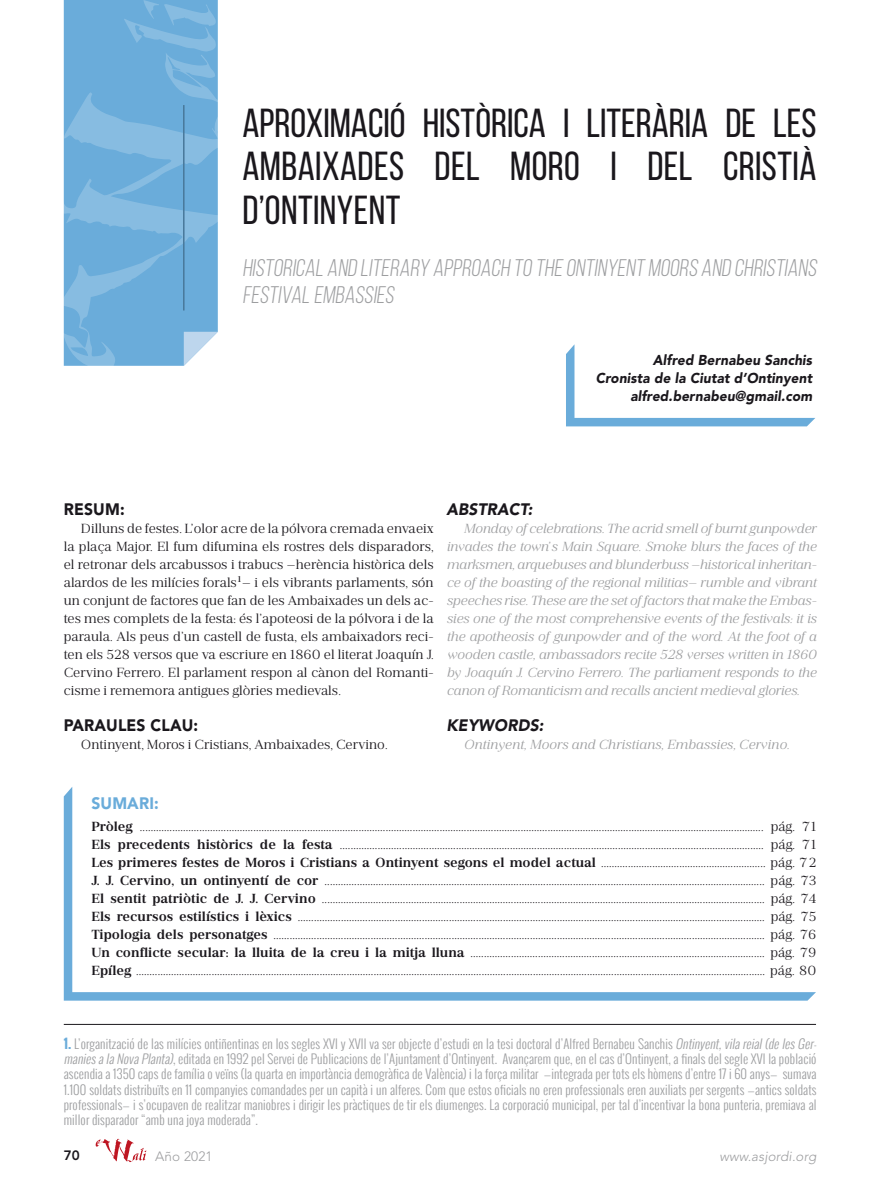
<style>
.page{position:relative;width:893px;height:1191px;background:#fff}
.page>*{position:absolute;margin:0;border:0;box-sizing:border-box;transform-origin:0 0}
.Título1{font:40.5px/43.5px "Bebas Neue";letter-spacing:.01em;color:#1a171c}
.Título1_eng{font:24px/27px "Bebas Neue";color:#9d9ea0}
.Intratítulo_niv1{font:900 16.5px "Avenir LT Std";letter-spacing:.01em;color:#1a171c;scale:.95 1}
.Intratítulo_niv1-2{font:italic 900 16.5px "Avenir LT Std";letter-spacing:.01em;color:#1a171c;scale:.95 1}
.Intratítulo_niv1-3{font:900 16.5px "Avenir LT Std";letter-spacing:.01em;color:#6aacda;scale:.95 1}
.Título1_eng-2{font:italic 900 14.25px "Avenir LT Std";letter-spacing:.01em;color:#1a171c;scale:.95 1}
.t1{font:13.5px/18px "Jules Text";color:#1a171c;text-align:justify}
.t2{font:italic 13.5px/18px "Jules Text";letter-spacing:-.01em;color:#9d9ea0;text-align:justify}
.t3{font:italic 300 13.5px "Avenir LT Std";letter-spacing:.01em;color:#9d9ea0}
.t4{font:300 13.5px "Avenir LT Std";letter-spacing:.01em;color:#9d9ea0}
.t5{font:800 13.5px "Avenir LT Std";color:#1a171c}
.Anotaciones_págDcha{font:300 12.75px/15.3px "Oswald";letter-spacing:.01em;color:#9d9ea0}
.s1{font-weight:700}
.s2{font-weight:700;color:#6aacda}
.s3{font-style:italic}
</style>
<div class="page">
<div style="left:64px;top:0;width:154px;height:52px;background:#6aacda"></div>
<svg style="left:566px;top:344px;width:249px;height:82px"></svg>
<svg style="left:63px;top:52px;width:155px;height:314px;background:#74b1dc"></svg>
<svg style="left:124px;top:0;width:93px;height:52px;background:#73b1dc"></svg>
<hr style="left:183px;top:105px;width:2px;height:205px;background:#48789a">
<svg style="left:64px;top:787px;width:752px;height:213px"></svg>
<hr style="left:64px;top:1024px;width:752px;height:1px;background:#1a171c">
<svg style="left:96px;top:1138px;width:50px;height:24px"></svg>
<p class="Título1" style="left:242px;top:101px;width:576px">APROXIMACIÓ HISTÒRICA I LITERÀRIA DE LES</p>
<p class="Título1" style="left:242px;top:144px;width:576px">AMBAIXADES DEL MORO I DEL CRISTIÀ<br>D’ONTINYENT</p>
<p class="Título1_eng" style="left:242px;top:254px;width:579px">HISTORICAL AND LITERARY APPROACH TO THE ONTINYENT MOORS AND CHRISTIANS<br>FESTIVAL EMBASSIES</p>
<p class="Título1_eng-2" style="left:653px;top:351px;width:169px">Alfred Bernabeu Sanchis</p>
<p class="Título1_eng-2" style="left:596px;top:369px;width:229px">Cronista de la Ciutat d’Ontinyent</p>
<p class="Título1_eng-2" style="left:630px;top:387px;width:193px">alfred.bernabeu@gmail.com</p>
<p class="Intratítulo_niv1" style="left:64px;top:499px;width:66px">RESUM:</p>
<p class="t1" style="left:64px;top:519px;width:371px;text-indent:17px">Dilluns de festes. L’olor acre de la pólvora cremada envaeix la plaça Major. El fum difumina els rostres dels disparadors, el retronar dels arcabussos i trabucs —herència històrica dels alardos de les milícies forals<sup>1</sup>— i els vibrants parlaments, són un conjunt de factores que fan de les Ambaixades un dels ac&shy;tes mes complets de la festa: és l’apoteosi de la pólvora i de la paraula. Als peus d’un castell de fusta, els ambaixadors reci&shy;ten els 528 versos que va escriure en 1860 el literat Joaquín J.<br>Cervino Ferrero. El parlament respon al cànon del Romanti&shy;cisme i rememora antigues glòries medievals.</p>
<p class="Intratítulo_niv1" style="left:64px;top:715px;width:143px">PARAULES CLAU:</p>
<p class="t1" style="left:81px;top:735px;width:308px">Ontinyent, Moros i Cristians, Ambaixades, Cervino.</p>
<p class="Intratítulo_niv1-2" style="left:446px;top:499px;width:92px">ABSTRACT:</p>
<p class="t2" style="left:446px;top:519px;width:372px;text-indent:17px">Monday of celebrations. The acrid smell of burnt gunpowder invades the town’s Main Square. Smoke blurs the faces of the marksmen, arquebuses and blunderbuss —historical inheritan&shy;ce of the boasting of the regional militias— rumble and vibrant speeches rise. These are the set of factors that make the Embas&shy;sies one of the most comprehensive events of the festivals: it is the apotheosis of gunpowder and of the word. At the foot of a wooden castle, ambassadors recite 528 verses written in 1860 by Joaquín J. Cervino Ferrero. The parliament responds to the canon of Romanticism and recalls ancient medieval glories.</p>
<p class="Intratítulo_niv1-2" style="left:446px;top:715px;width:104px">KEYWORDS:</p>
<p class="t2" style="left:463px;top:735px;width:327px">Ontinyent, Moors and Christians, Embassies, Cervino.</p>
<p class="Intratítulo_niv1-3" style="left:91px;top:793px;width:72px">SUMARI:</p>
<p class="t1" style="left:91px;top:817px;width:727px"><span class="s1">Pròleg</span> ....................................................................................................................................................................................................................................... pág. 71</p>
<p class="t1" style="left:91px;top:835px;width:726px"><span class="s1">Els precedents històrics de la festa</span> ............................................................................................................................................................. pág. 71</p>
<p class="t1" style="left:91px;top:853px;width:726px"><span class="s1">Les primeres festes de Moros i Cristians a Ontinyent segons el model actual</span> ............................................................. pág. 72</p>
<p class="t1" style="left:91px;top:871px;width:726px"><span class="s1">J. J. Cervino, un ontinyentí de cor</span> ................................................................................................................................................................... pág. 73</p>
<p class="t1" style="left:91px;top:889px;width:726px"><span class="s1">El sentit patriòtic de J. J. Cervino</span> .................................................................................................................................................................... pág. 74</p>
<p class="t1" style="left:91px;top:907px;width:727px"><span class="s1">Els recursos estilístics i lèxics</span> ............................................................................................................................................................................. pág. 75</p>
<p class="t1" style="left:91px;top:925px;width:727px"><span class="s1">Tipologia dels personatges</span> ...................................................................................................................................................................................... pág. 76</p>
<p class="t1" style="left:91px;top:943px;width:726px"><span class="s1">Un conflicte secular: la lluita de la creu i la mitja lluna</span> ............................................................................................................. pág. 79</p>
<p class="t1" style="left:91px;top:961px;width:726px"><span class="s1">Epíleg</span> ......................................................................................................................................................................................................................................... pág. 80</p>
<p class="Anotaciones_págDcha" style="left:64px;top:1035px;width:757px"><span class="s2">1.</span> L’organització de las milícies ontiñentinas en los segles XVI y XVII va ser objecte d’estudi en la tesi doctoral d’Alfred Bernabeu Sanchis <span class="s3">Ontinyent,vilareial(delesGer&shy;maniesalaNovaPlanta)</span>, editada en 1992 pel Servei de Publicacions de l’Ajuntament d’Ontinyent. Avançarem que, en el cas d’Ontinyent, a finals del segle XVI la població ascendia a 1350 caps de família o veïns (la quarta en importància demogràfica de València) i la força militar —integrada per tots els hòmens d’entre 17 i 60 anys— sumava 1.100 soldats distribuïts en 11 companyies comandades per un capità i un alferes. Com que estos oficials no eren professionals eren auxiliats per sergents —antics soldats professionals— i s’ocupaven de realitzar maniobres i dirigir les pràctiques de tir els diumenges. La corporació municipal, per tal d’incentivar la bona punteria, premiava al millor disparador “amb una joya moderada”.</p>
<p class="t5" style="left:64px;top:1147px;width:18px">70</p>
<p class="t4" style="left:155px;top:1147px;width:59px">Año 2021</p>
<p class="t3" style="left:719px;top:1147px;width:98px">www.asjordi.org</p>
</div>
